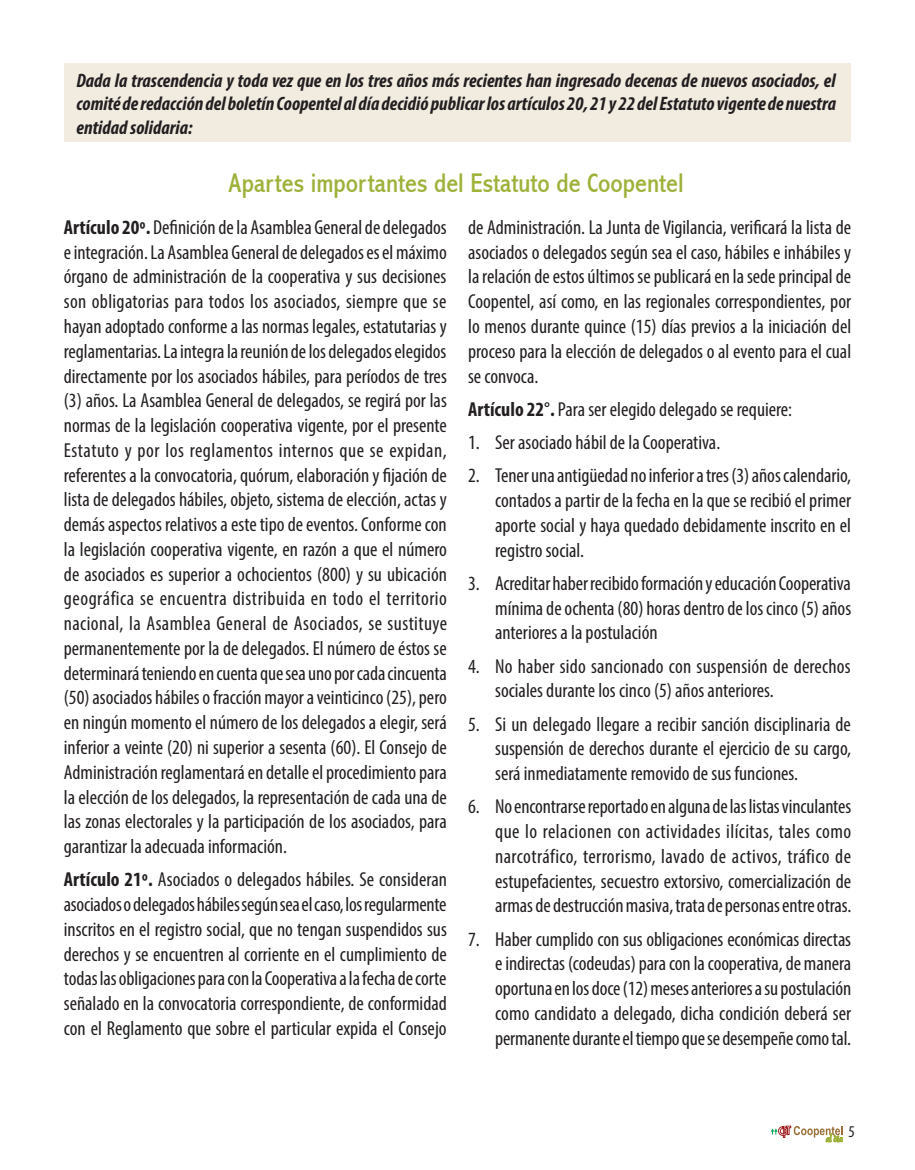
<style>
.page{position:relative;width:915px;height:1170px;background:#fff}
.page>*{position:absolute;margin:0;border:0;box-sizing:border-box;transform-origin:0 0}
.Título{font:condensed 27px "Abadi";color:#9eb13a}
.C__de_texto{font:condensed 20.25px/24.8px "Myriad Pro";color:#231f20;text-align:justify}
.C__de_texto-2{font:italic 700 condensed 19.5px/23.4px "Myriad Pro";color:#231f20;text-align:justify}
.t1{font:condensed 16.5px "Myriad Pro";color:#231f20}
.s1{font-weight:700}
</style>
<div class="page">
<svg style="left:770px;top:1125px;width:72px;height:16px"></svg>
<div style="left:64px;top:64px;width:786px;height:78px;background:#f1ebe0"></div>
<p class="C__de_texto-2" style="left:77px;top:68px;width:760px">Dada la trascendencia y toda vez que en los tres años más recientes han ingresado decenas de nuevos asociados, el comité de redacción del boletín Coopentel al día decidió publicar los artículos 20, 21 y 22 del Estatuto vigente de nuestra entidad solidaria:</p>
<p class="Título" style="left:228px;top:167px;width:456px">Apartes importantes del Estatuto de Coopentel</p>
<p class="C__de_texto" style="left:468px;top:214px;width:384px">de Administración. La Junta de Vigilancia, verificará la lista de asociados o delegados según sea el caso, hábiles e inhábiles y la relación de estos últimos se publicará en la sede principal de Coopentel, así como, en las regionales correspondientes, por lo menos durante quince (15) días previos a la iniciación del proceso para la elección de delegados o al evento para el cual se convoca.</p>
<p class="C__de_texto" style="left:468px;top:396px;width:325px"><span class="s1">Artículo 22°.</span> Para ser elegido delegado se requiere:</p>
<p class="C__de_texto" style="left:468px;top:429px;width:253px">1. Ser asociado hábil de la Cooperativa.</p>
<p class="C__de_texto" style="left:495px;top:463px;width:357px;text-indent:-27px">2. Tener una antigüedad no inferior a tres (3) años calendario, contados a partir de la fecha en la que se recibió el primer aporte social y haya quedado debidamente inscrito en el registro social.</p>
<p class="C__de_texto" style="left:495px;top:570px;width:357px;text-indent:-27px">3. Acreditar haber recibido formación y educación Cooperativa mínima de ochenta (80) horas dentro de los cinco (5) años anteriores a la postulación</p>
<p class="C__de_texto" style="left:495px;top:653px;width:357px;text-indent:-27px">4. No haber sido sancionado con suspensión de derechos sociales durante los cinco (5) años anteriores.</p>
<p class="C__de_texto" style="left:495px;top:711px;width:357px;text-indent:-27px">5. Si un delegado llegare a recibir sanción disciplinaria de suspensión de derechos durante el ejercicio de su cargo, será inmediatamente removido de sus funciones.</p>
<p class="C__de_texto" style="left:495px;top:794px;width:357px;text-indent:-27px">6. No encontrarse reportado en alguna de las listas vinculantes que lo relacionen con actividades ilícitas, tales como narcotráfico, terrorismo, lavado de activos, tráfico de estupefacientes, secuestro extorsivo, comercialización de armas de destrucción masiva, trata de personas entre otras.</p>
<p class="C__de_texto" style="left:495px;top:926px;width:357px;text-indent:-27px">7. Haber cumplido con sus obligaciones económicas directas e indirectas (codeudas) para con la cooperativa, de manera oportuna en los doce (12) meses anteriores a su postulación como candidato a delegado, dicha condición deberá ser permanente durante el tiempo que se desempeñe como tal.</p>
<p class="C__de_texto" style="left:64px;top:214px;width:384px"><span class="s1">Artículo 20º.</span> Definición de la Asamblea General de delegados e integración. La Asamblea General de delegados es el máximo órgano de administración de la cooperativa y sus decisiones son obligatorias para todos los asociados, siempre que se hayan adoptado conforme a las normas legales, estatutarias y reglamentarias. La integra la reunión de los delegados elegidos directamente por los asociados hábiles, para períodos de tres (3) años. La Asamblea General de delegados, se regirá por las normas de la legislación cooperativa vigente, por el presente Estatuto y por los reglamentos internos que se expidan, referentes a la convocatoria, quórum, elaboración y fijación de lista de delegados hábiles, objeto, sistema de elección, actas y demás aspectos relativos a este tipo de eventos. Conforme con la legislación cooperativa vigente, en razón a que el número de asociados es superior a ochocientos (800) y su ubicación geográfica se encuentra distribuida en todo el territorio nacional, la Asamblea General de Asociados, se sustituye permanentemente por la de delegados. El número de éstos se determinará teniendo en cuenta que sea uno por cada cincuenta (50) asociados hábiles o fracción mayor a veinticinco (25), pero en ningún momento el número de los delegados a elegir, será inferior a veinte (20) ni superior a sesenta (60). El Consejo de Administración reglamentará en detalle el procedimiento para la elección de los delegados, la representación de cada una de las zonas electorales y la participación de los asociados, para garantizar la adecuada información.</p>
<p class="C__de_texto" style="left:64px;top:866px;width:384px"><span class="s1">Artículo 21º.</span> Asociados o delegados hábiles. Se consideran asociados o delegados hábiles según sea el caso, los regularmente inscritos en el registro social, que no tengan suspendidos sus derechos y se encuentren al corriente en el cumplimiento de todas las obligaciones para con la Cooperativa a la fecha de corte señalado en la convocatoria correspondiente, de conformidad con el Reglamento que sobre el particular expida el Consejo</p>
<p class="t1" style="left:848px;top:1121px;width:8px">5</p>
</div>
